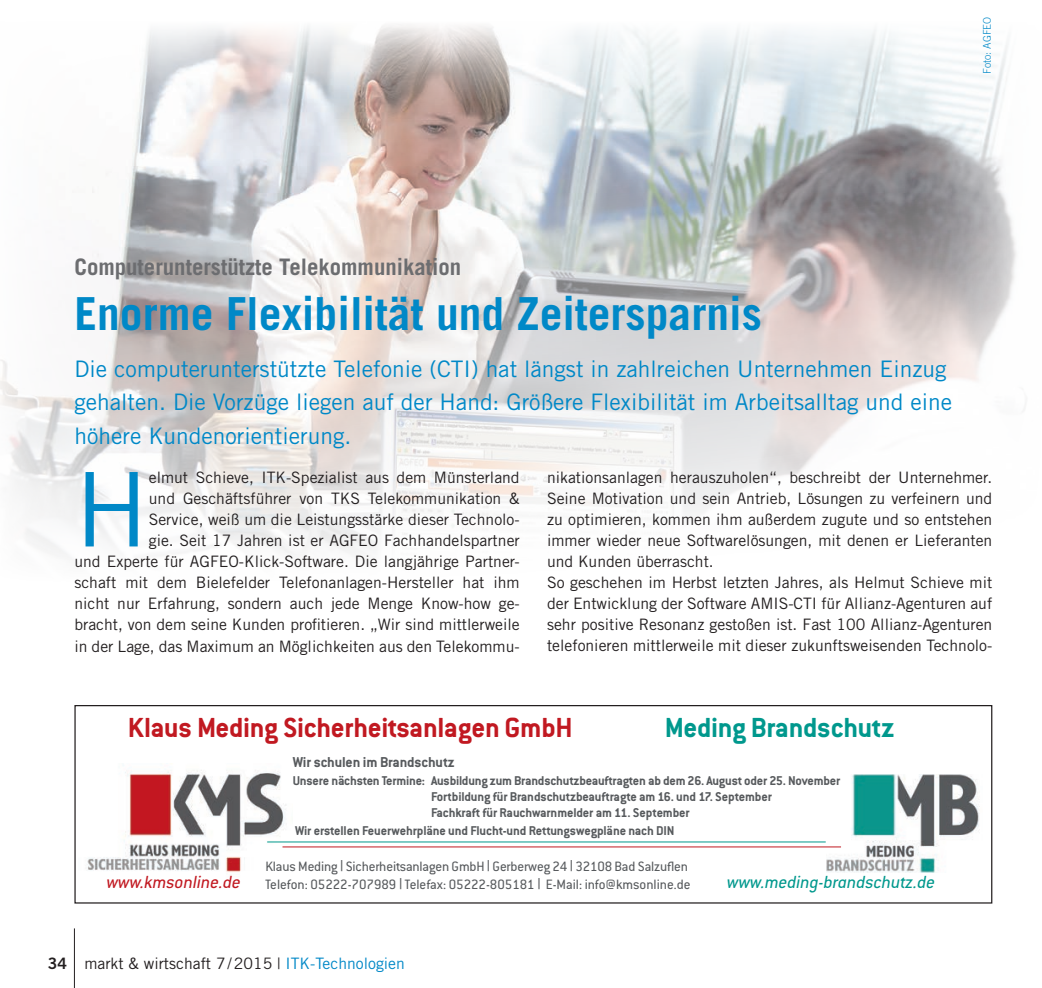
<style>
.page{position:relative;width:1042px;height:988px;background:#fff}
.page>*{position:absolute;margin:0;border:0;box-sizing:border-box;transform-origin:0 0}
.t1{font:103.08px "Trade Gothic";color:#0088c7}
.t2{font:700 45.5px "Trade Gothic";color:#0088c7}
.t3{font:700 30.28px "Conduit ITC Std";letter-spacing:-.01em;color:#c11921}
.t4{font:700 30.28px "Conduit ITC Std";letter-spacing:-.01em;color:#00988d}
.t5{font:22.75px/33.2px "Trade Gothic";color:#0088c7}
.t6{font:700 22.75px "Trade Gothic";color:#6c6d70}
.t7{font:italic 19.25px "Conduit ITC Std";color:#00988d}
.t8{font:italic 19.25px "Conduit ITC Std";color:#c11921}
.t9{font:15.75px/21px "Trade Gothic";color:#231f20;text-align:right}
.t10{font:700 15.75px "Conduit ITC Std";letter-spacing:-.01em;color:#575a5d}
.t11{font:14.88px "Conduit ITC Std";letter-spacing:-.01em;color:#575a5d}
.t12{font:700 14px/15.8px "Conduit ITC Std";letter-spacing:-.015em;color:#575a5d}
.t13{font:300 10.5px "Trade Gothic";color:#0088c7}
.s1{font-family:"Avant Garde";font-stretch:condensed}
.s2{font-family:"Trade Gothic Bold Two"}
.s3{color:#0088c7}
</style>
<div class="page">
<hr style="left:74px;top:928px;width:1px;height:59px;background:#231f20">
<img style="left:0;top:25px;width:1016px;height:530px">
<img style="left:87px;top:765px;width:206px;height:111px">
<img style="left:826px;top:774px;width:154px;height:98px">
<div style="left:74px;top:704px;width:918px;height:199px;border:1px solid #231f20"></div>
<hr style="left:282px;top:846px;width:559px;height:1px;background:#c11921">
<hr style="left:267px;top:841px;width:559px;height:1px;background:#00988d">
<p class="t13" style="left:981px;top:74px;width:59px;rotate:-90deg">Foto: AGFEO</p>
<h3 class="t6" style="left:74px;top:253px;width:388px">Computerunterstützte Telekommunikation</h3>
<h2 class="t2" style="left:74px;top:285px;width:689px">Enorme Flexibilität und Zeitersparnis</h2>
<h3 class="t5" style="left:74px;top:352px;width:879px">Die computerunterstützte Telefonie (CTI) hat längst in zahlreichen Unternehmen Einzug gehalten. Die Vorzüge liegen auf der Hand: Größere Flexibilität im Arbeitsalltag und eine höhere Kundenorientierung.</h3>
<p class="t9" style="left:74px;top:467px;width:447px">elmut Schieve, ITK-Spezialist aus dem Münsterland<br>und Geschäftsführer von TKS Telekommunikation &amp;<br>Service, weiß um die Leistungsstärke dieser Technolo-<br>gie. Seit 17 Jahren ist er AGFEO Fachhandelspartner<br>und Experte für AGFEO-Klick-Software. Die langjährige Partner&shy;schaft mit dem Bielefelder Telefonanlagen-Hersteller hat ihm nicht nur Erfahrung, sondern auch jede Menge Know-how ge&shy;bracht, von dem seine Kunden profitieren. „Wir sind mittlerweile in der Lage, das Maximum an Möglichkeiten aus den Telekommu-</p>
<p class="t9" style="left:547px;top:467px;width:447px;text-align:left">nikationsanlagen herauszuholen“, beschreibt der Unternehmer.<br>Seine Motivation und sein Antrieb, Lösungen zu verfeinern und zu optimieren, kommen ihm außerdem zugute und so entstehen immer wieder neue Softwarelösungen, mit denen er Lieferanten und Kunden überrascht.<br>So geschehen im Herbst letzten Jahres, als Helmut Schieve mit der Entwicklung der Software AMIS-CTI für Allianz-Agenturen auf sehr positive Resonanz gestoßen ist. Fast 100 Allianz-Agenturen telefonieren mittlerweile mit dieser zukunftsweisenden Technolo-</p>
<h1 class="t1" style="left:74px;top:447px;width:76px">H</h1>
<h3 class="t3" style="left:128px;top:709px;width:446px">Klaus Meding Sicherheitsanlagen GmbH</h3>
<h3 class="t4" style="left:665px;top:709px;width:231px">Meding Brandschutz</h3>
<p class="t10" style="left:293px;top:752px;width:163px">Wir schulen im Brandschutz</p>
<p class="t12" style="left:431px;top:772px;width:411px;text-indent:-138px">Unsere nächsten Termine: Ausbildung zum Brandschutzbeauftragten ab dem 26. August oder 25. November<br>Fortbildung für Brandschutzbeauftragte am 16. und 17. September<br>Fachkraft für Rauchwarnmelder am 11. September</p>
<p class="t12" style="left:295px;top:822px;width:381px">Wir erstellen Feuerwehrpläne und Flucht-und Rettungswegpläne nach DIN</p>
<p class="t11" style="left:265px;top:857px;width:424px">Klaus Meding <span class="s1">|</span> Sicherheitsanlagen GmbH <span class="s1">|</span> Gerberweg 24 <span class="s1">|</span> 32108 Bad Salzuflen</p>
<p class="t8" style="left:107px;top:870px;width:135px">www.kmsonline.de</p>
<p class="t11" style="left:265px;top:874px;width:426px">Telefon: 05222-707989 <span class="s1">|</span> Telefax: 05222-805181 <span class="s1">|</span> E-Mail: info@kmsonline.de</p>
<p class="t7" style="left:727px;top:870px;width:209px">www.meding-brandschutz.de</p>
<p class="t9" style="left:48px;top:952px;width:359px"><span class="s2">34</span> markt &amp; wirtschaft 7/2015 | <span class="s3">ITK-Technologien</span></p>
</div>
